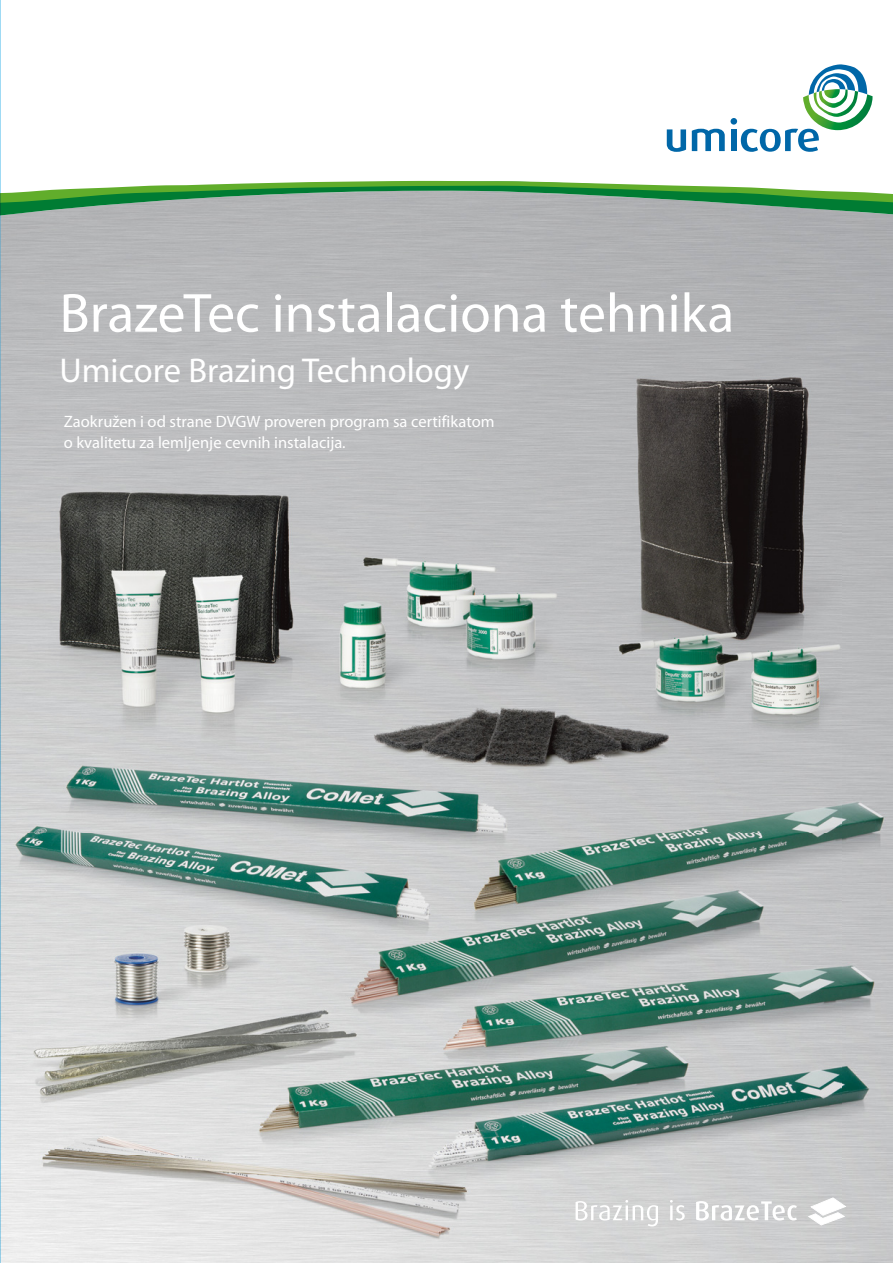
<style>
.page{position:relative;width:893px;height:1263px;background:#fff}
.page>*{position:absolute;margin:0;border:0;box-sizing:border-box;transform-origin:0 0}
.t1{font:55.5px "Myriad Pro";color:#fff}
.t2{font:34.5px "Myriad Pro";color:#fff}
.t3{font:16.5px/21px "Myriad Pro";color:#fff}
</style>
<div class="page">
<img style="left:1px;top:217px;width:839px;height:1046px">
<img style="left:840px;top:217px;width:53px;height:1046px">
<svg style="left:807px;top:1197px;width:39px;height:29px"></svg>
<svg style="left:576px;top:1200px;width:82px;height:26px"></svg>
<svg style="left:670px;top:1200px;width:15px;height:20px"></svg>
<svg style="left:696px;top:1201px;width:101px;height:19px"></svg>
<img style="left:0;top:217px;width:1px;height:1046px">
<svg style="left:0;top:0;width:893px;height:217px"></svg>
<h1 class="t1" style="left:60px;top:279px;width:676px">BrazeTec instalaciona tehnika</h1>
<h2 class="t2" style="left:60px;top:349px;width:411px">Umicore Brazing Technology</h2>
<p class="t3" style="left:64px;top:410px;width:432px">Zaokružen i od strane DVGW proveren program sa certifikatom o kvalitetu za lemljenje cevnih instalacija.</p>
</div>
